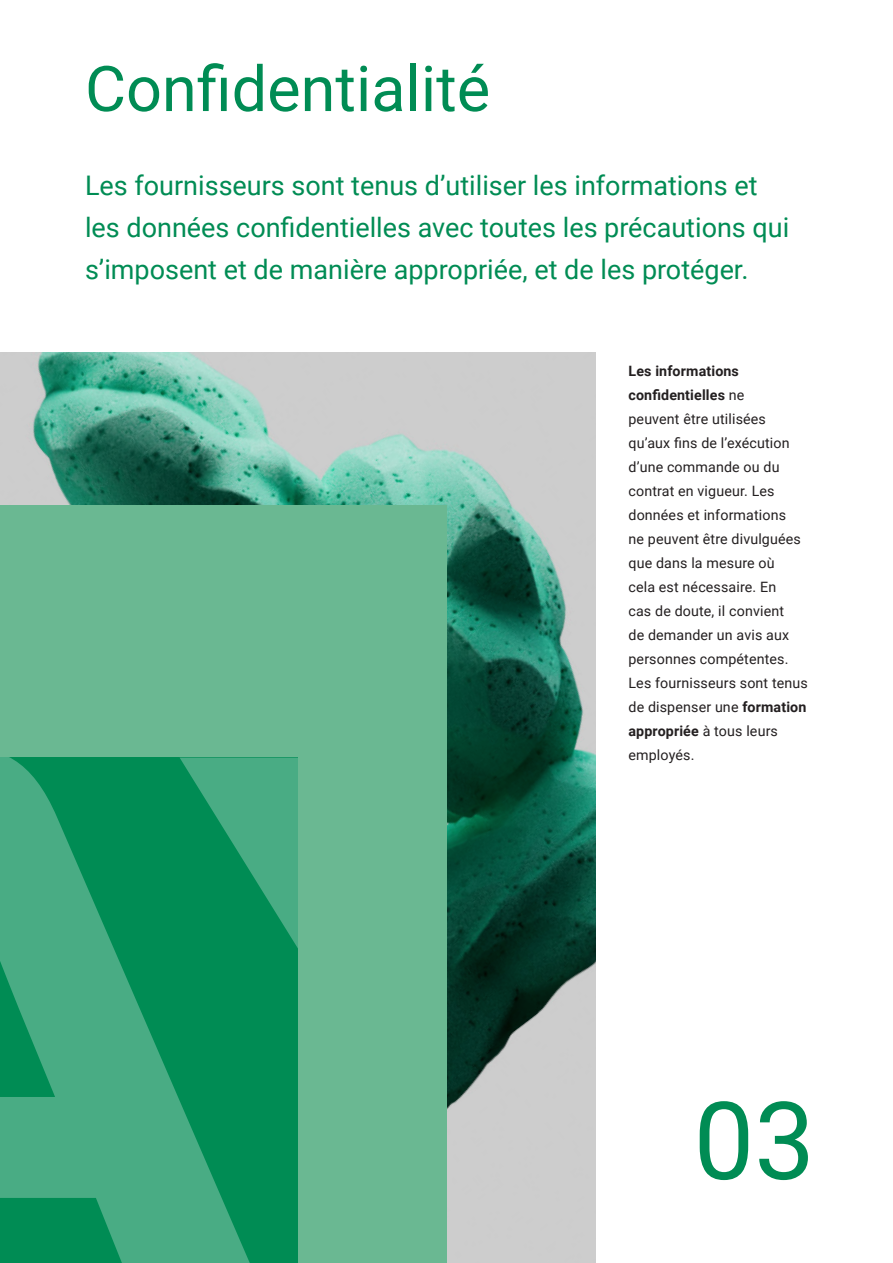
<style>
.page{position:relative;width:893px;height:1263px;background:#fff}
.page>*{position:absolute;margin:0;border:0;box-sizing:border-box;transform-origin:0 0}
.t1{font:63px "Roboto";color:#008c54}
.t2{font:27px/42px "Roboto";color:#008c54}
.t3{font:14.25px/24px "Roboto";letter-spacing:.01em;color:#231f20}
.s1{font-weight:700}
</style>
<div class="page">
<img style="left:0;top:353px;width:595px;height:910px">
<div style="left:0;top:505px;width:446px;height:758px;background:#6ab892"></div>
<svg style="left:700px;top:1101px;width:108px;height:79px"></svg>
<svg style="left:0;top:758px;width:180px;height:505px;fill:#49ac84"></svg>
<svg style="left:180px;top:758px;width:118px;height:505px;fill:#008c54"></svg>
<p class="t1" style="left:85px;top:45px;width:407px">Confidentialité</p>
<p class="t2" style="left:85px;top:163px;width:706px">Les fournisseurs sont tenus d’utiliser les informations et les données confidentielles avec toutes les précautions qui s’imposent et de manière appropriée, et de les protéger.</p>
<p class="t3" style="left:628px;top:358px;width:181px"><span class="s1">Les informations confidentielles</span> ne<br>peuvent être utilisées qu’aux fins de l’exécution d’une commande ou du contrat en vigueur. Les données et informations<br>ne peuvent être divulguées que dans la mesure où<br>cela est nécessaire. En<br>cas de doute, il convient<br>de demander un avis aux personnes compétentes.<br>Les fournisseurs sont tenus de dispenser une <span class="s1">formation appropriée</span> à tous leurs employés.</p>
</div>
